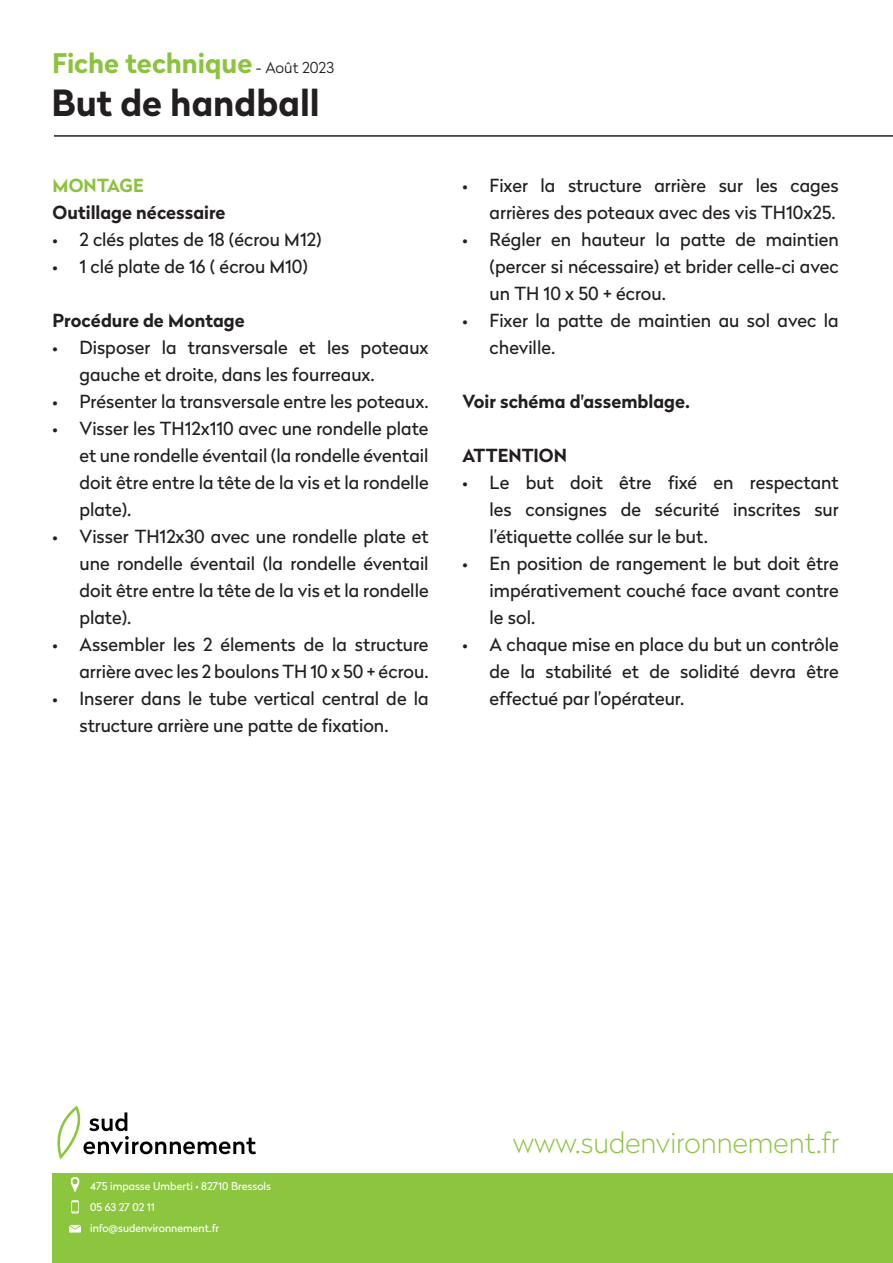
<style>
.page{position:relative;width:893px;height:1263px;background:#fff}
.page>*{position:absolute;margin:0;border:0;box-sizing:border-box;transform-origin:0 0}
.t1{font:700 36px "Radikal";color:#231f20}
.t2{font:100 28.5px "Radikal";color:#8cc33e}
.t3{font:700 27px "Radikal";color:#8cc33e}
.t4{font:18px/27px "Radikal";color:#231f20;text-align:justify}
.Texte_à_puce{font:700 18px "Radikal";color:#231f20}
.Texte_à_puce-2{font:700 18px "Radikal";letter-spacing:.005em;color:#8cc33e}
.t5{font:10.65px/20.5px "Radikal";color:#fff}
.s1{font-weight:300;font-size:15px;color:#231f20}
</style>
<div class="page">
<div style="left:53px;top:1172px;width:840px;height:91px;background:#8bc63e"></div>
<svg style="left:57px;top:1106px;width:199px;height:53px"></svg>
<svg style="left:70px;top:1177px;width:10px;height:15px"></svg>
<svg style="left:69px;top:1225px;width:12px;height:7px"></svg>
<svg style="left:71px;top:1200px;width:8px;height:13px"></svg>
<hr style="left:54px;top:135px;width:839px;height:2px;background:#231f20">
<p class="t3" style="left:52px;top:44px;width:284px">Fiche technique <span class="s1">- Août 2023</span></p>
<p class="t1" style="left:51px;top:77px;width:270px">But de handball</p>
<p class="Texte_à_puce-2" style="left:53px;top:173px;width:93px">MONTAGE</p>
<p class="Texte_à_puce" style="left:52px;top:200px;width:175px">Outillage nécessaire</p>
<p class="t4" style="left:52px;top:225px;width:271px">• 2 clés plates de 18 (écrou M12)</p>
<p class="t4" style="left:52px;top:252px;width:257px">• 1 clé plate de 16 ( écrou M10)</p>
<p class="Texte_à_puce" style="left:52px;top:308px;width:194px">Procédure de Montage</p>
<p class="t4" style="left:79px;top:333px;width:351px;text-indent:-27px">• Disposer la transversale et les poteaux gauche et droite, dans les fourreaux.</p>
<p class="t4" style="left:52px;top:387px;width:378px">• Présenter la transversale entre les poteaux.</p>
<p class="t4" style="left:79px;top:414px;width:351px;text-indent:-27px">• Visser les TH12x110 avec une rondelle plate et une rondelle éventail (la rondelle éventail doit être entre la tête de la vis et la rondelle plate).</p>
<p class="t4" style="left:79px;top:522px;width:351px;text-indent:-27px">• Visser TH12x30 avec une rondelle plate et une rondelle éventail (la rondelle éventail doit être entre la tête de la vis et la rondelle plate).</p>
<p class="t4" style="left:52px;top:630px;width:378px;text-align:right">• Assembler les 2 élements de la structure arrière avec les 2 boulons TH 10 x 50 + écrou.</p>
<p class="t4" style="left:79px;top:684px;width:351px;text-indent:-27px">• Inserer dans le tube vertical central de la structure arrière une patte de fixation.</p>
<p class="t4" style="left:463px;top:171px;width:378px;text-align:right">• Fixer la structure arrière sur les cages arrières des poteaux avec des vis TH10x25.</p>
<p class="t4" style="left:490px;top:225px;width:351px;text-indent:-27px">• Régler en hauteur la patte de maintien (percer si nécessaire) et brider celle-ci avec un TH 10 x 50 + écrou.</p>
<p class="t4" style="left:490px;top:306px;width:351px;text-indent:-27px">• Fixer la patte de maintien au sol avec la cheville.</p>
<p class="Texte_à_puce" style="left:463px;top:389px;width:229px">Voir schéma d'assemblage.</p>
<p class="Texte_à_puce" style="left:463px;top:443px;width:106px">ATTENTION</p>
<p class="t4" style="left:490px;top:468px;width:351px;text-indent:-27px">• Le but doit être fixé en respectant les consignes de sécurité inscrites sur l’étiquette collée sur le but.</p>
<p class="t4" style="left:490px;top:549px;width:351px;text-indent:-27px">• En position de rangement le but doit être impérativement couché face avant contre le sol.</p>
<p class="t4" style="left:490px;top:630px;width:351px;text-indent:-27px">• A chaque mise en place du but un contrôle de la stabilité et de solidité devra être effectué par l’opérateur.</p>
<p class="t5" style="left:90px;top:1175px;width:182px">475 impasse Umberti • 82710 Bressols<br>05 63 27 02 11</p>
<p class="t5" style="left:90px;top:1217px;width:130px">info@sudenvironnement.fr</p>
<h2 class="t2" style="left:513px;top:1123px;width:328px">www.sudenvironnement.fr</h2>
</div>
